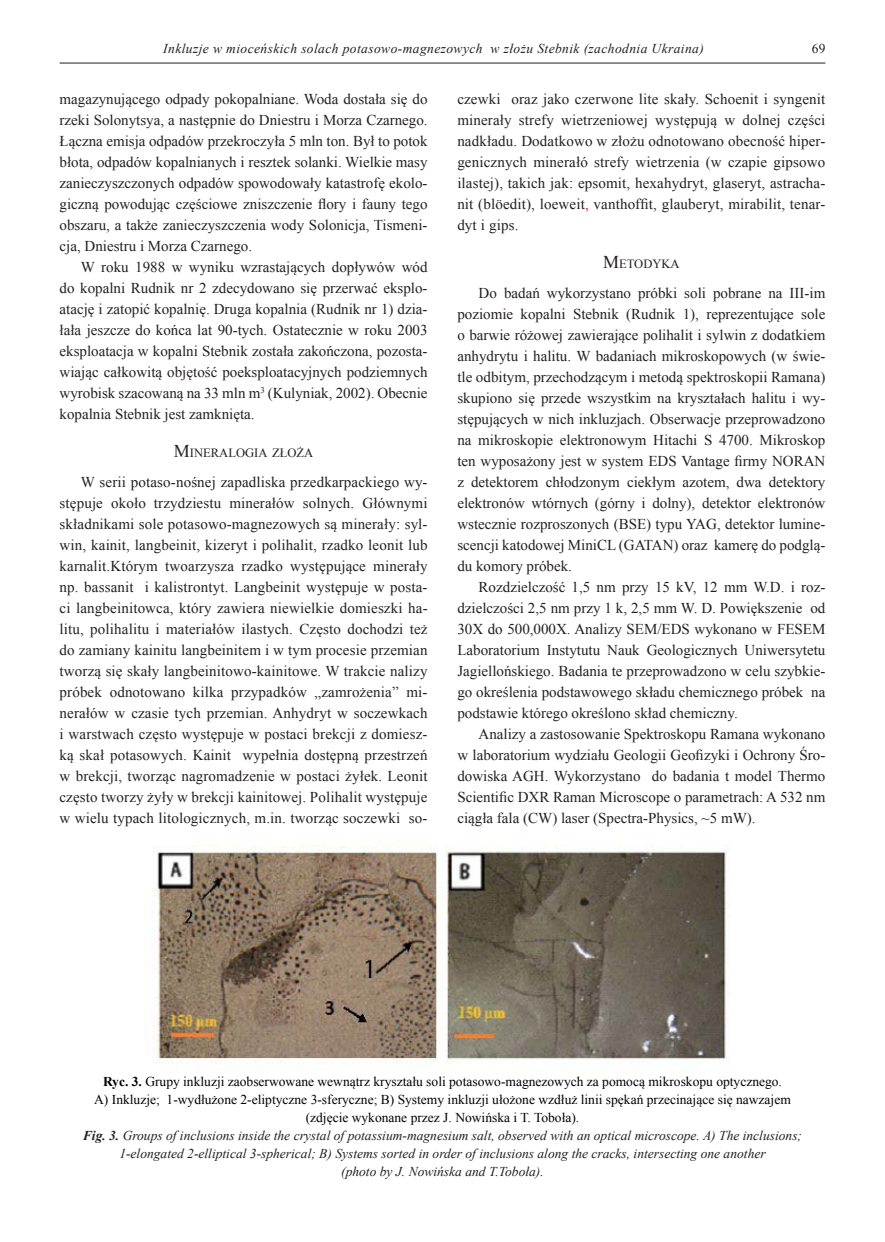
<style>
.page{position:relative;width:885px;height:1242px;background:#fff}
.page>*{position:absolute;margin:0;border:0;box-sizing:border-box;transform-origin:0 0}
.t1{font:15px/21px "Times New Roman";color:#231f20;text-align:justify}
.t2{font:13.5px/18px "Times New Roman";color:#000;text-align:center}
.t3{font:italic 13.5px "Times New Roman";letter-spacing:.03em;color:#231f20}
.t4{font:13.5px "Times New Roman";color:#231f20}
.t5{font:12.6px "Times New Roman";color:#231f20}
.s1{font-size:18px}
.s2{color:#f00}
.s3{font-weight:700}
.s4{font-weight:700;font-style:italic;color:#231f20}
.s5{font-style:italic;color:#231f20}
</style>
<div class="page">
<hr style="left:60px;top:63px;width:765px;height:1px;background:#231f20">
<img style="left:152px;top:846px;width:576px;height:218px">
<p class="t3" style="left:163px;top:39px;width:542px">Inkluzje w mioceńskich solach potasowo-magnezowych w złożu Stebnik (zachodnia Ukraina)</p>
<p class="t4" style="left:811px;top:40px;width:15px">69</p>
<p class="t1" style="left:60px;top:88px;width:369px">magazynującego odpady pokopalniane. Woda dostała się do rzeki Solonytsya, a następnie do Dniestru i Morza Czarnego.<br>Łączna emisja odpadów przekroczyła 5 mln ton. Był to potok błota, odpadów kopalnianych i resztek solanki. Wielkie masy zanieczyszczonych odpadów spowodowały katastrofę ekolo&shy;giczną powodując częściowe zniszczenie flory i fauny tego obszaru, a także zanieczyszczenia wody Solonicja, Tismeni&shy;cja, Dniestru i Morza Czarnego.</p>
<p class="t1" style="left:60px;top:256px;width:369px;text-indent:21px">W roku 1988 w wyniku wzrastających dopływów wód do kopalni Rudnik nr 2 zdecydowano się przerwać eksplo&shy;atację i zatopić kopalnię. Druga kopalnia (Rudnik nr 1) dzia&shy;łała jeszcze do końca lat 90-tych. Ostatecznie w roku 2003 eksploatacja w kopalni Stebnik została zakończona, pozosta&shy;wiając całkowitą objętość poeksploatacyjnych podziemnych wyrobisk szacowaną na 33 mln m<sup>3</sup> (Kulyniak, 2002). Obecnie kopalnia Stebnik jest zamknięta.</p>
<p class="t5" style="left:174px;top:444px;width:141px"><span class="s1">M</span>INERALOGIA ZŁOŻA</p>
<p class="t1" style="left:59px;top:471px;width:369px;text-indent:21px">W serii potaso-nośnej zapadliska przedkarpackiego wy&shy;stępuje około trzydziestu minerałów solnych. Głównymi składnikami sole potasowo-magnezowych są minerały: syl&shy;win, kainit, langbeinit, kizeryt i polihalit, rzadko leonit lub karnalit.Którym twoarzysza rzadko występujące minerały np. bassanit i kalistrontyt. Langbeinit występuje w posta&shy;ci langbeinitowca, który zawiera niewielkie domieszki ha&shy;litu, polihalitu i materiałów ilastych. Często dochodzi też do zamiany kainitu langbeinitem i w tym procesie przemian tworzą się skały langbeinitowo-kainitowe. W trakcie nalizy próbek odnotowano kilka przypadków „zamrożenia” mi&shy;nerałów w czasie tych przemian. Anhydryt w soczewkach i warstwach często występuje w postaci brekcji z domiesz&shy;ką skał potasowych. Kainit wypełnia dostępną przestrzeń w brekcji, tworząc nagromadzenie w postaci żyłek. Leonit często tworzy żyły w brekcji kainitowej. Polihalit występuje w wielu typach litologicznych, m.in. tworząc soczewki so-</p>
<p class="t1" style="left:457px;top:88px;width:369px">czewki oraz jako czerwone lite skały. Schoenit i syngenit minerały strefy wietrzeniowej występują w dolnej części nadkładu. Dodatkowo w złożu odnotowano obecność hiper&shy;genicznych minerałó strefy wietrzenia (w czapie gipsowo ilastej), takich jak: epsomit, hexahydryt, glaseryt, astracha&shy;nit (blöedit), loeweit<span class="s2">,</span> vanthoffit, glauberyt, mirabilit, tenar&shy;dyt i gips.</p>
<p class="t5" style="left:603px;top:255px;width:78px"><span class="s1">M</span>ETODYKA</p>
<p class="t1" style="left:457px;top:282px;width:369px;text-indent:21px">Do badań wykorzystano próbki soli pobrane na III-im poziomie kopalni Stebnik (Rudnik 1), reprezentujące sole o barwie różowej zawierające polihalit i sylwin z dodatkiem anhydrytu i halitu. W badaniach mikroskopowych (w świe&shy;tle odbitym, przechodzącym i metodą spektroskopii Ramana) skupiono się przede wszystkim na kryształach halitu i wy&shy;stępujących w nich inkluzjach. Obserwacje przeprowadzono na mikroskopie elektronowym Hitachi S 4700. Mikroskop ten wyposażony jest w system EDS Vantage firmy NORAN z detektorem chłodzonym ciekłym azotem, dwa detektory elektronów wtórnych (górny i dolny), detektor elektronów wstecznie rozproszonych (BSE) typu YAG, detektor lumine&shy;scencji katodowej MiniCL (GATAN) oraz kamerę do podglą&shy;du komory próbek.</p>
<p class="t1" style="left:457px;top:576px;width:369px;text-indent:21px">Rozdzielczość 1,5 nm przy 15 kV, 12 mm W.D. i roz&shy;dzielczości 2,5 nm przy 1 k, 2,5 mm W. D. Powiększenie od 30X do 500,000X. Analizy SEM/EDS wykonano w FESEM Laboratorium Instytutu Nauk Geologicznych Uniwersytetu Jagiellońskiego. Badania te przeprowadzono w celu szybkie&shy;go określenia podstawowego składu chemicznego próbek na podstawie którego określono skład chemiczny.</p>
<p class="t1" style="left:457px;top:723px;width:369px;text-indent:21px">Analizy a zastosowanie Spektroskopu Ramana wykonano w laboratorium wydziału Geologii Geofizyki i Ochrony Śro&shy;dowiska AGH. Wykorzystano do badania t model Thermo Scientific DXR Raman Microscope o parametrach: A 532 nm ciągła fala (CW) laser (Spectra-Physics, ~5 mW).</p>
<p class="t2" style="left:83px;top:1072px;width:720px"><span class="s3">Ryc. 3.</span> Grupy inkluzji zaobserwowane wewnątrz kryształu soli potasowo-magnezowych za pomocą mikroskopu optycznego.<br>A) Inkluzje; 1-wydłużone 2-eliptyczne 3-sferyczne; B) Systemy inkluzji ułożone wzdłuż linii spękań przecinające się nawzajem (zdjęcie wykonane przez J. Nowińska i T. Toboła).<br><span class="s4">Fig. 3.</span> <span class="s5">Groups of inclusions inside the crystal of potassium-magnesium salt, observed with an optical microscope. A) The inclusions; 1-elongated 2-elliptical 3-spherical; B) Systems sorted in order of inclusions along the cracks, intersecting one another<br>(photo by J. Nowińska and T.Toboła).</span></p>
</div>
